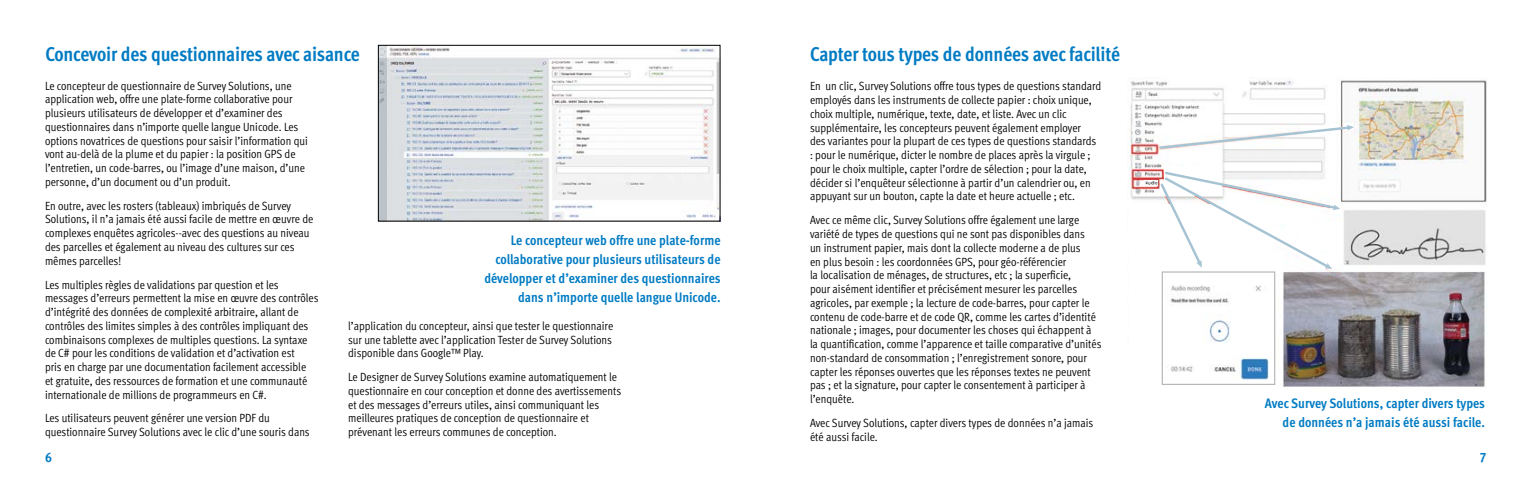
<style>
.page{position:relative;width:1530px;height:495px;background:#fff}
.page>*{position:absolute;margin:0;border:0;box-sizing:border-box;transform-origin:0 0}
.t1{font:20px "Meta Cond Bold LF";letter-spacing:-.01em;color:#007bc3}
.t2{font:13.75px/18.8px "Meta Cond Bold LF";color:#007bc3;text-align:right}
.t3{font:11.88px/13.8px "Meta Cond Normal LF";color:#000}
</style>
<div class="page">
<img style="left:380px;top:47px;width:338px;height:172px">
<div style="left:378px;top:45px;width:342px;height:176px;border:1px solid #000"></div>
<img style="left:1129px;top:80px;width:358px;height:307px">
<img style="left:1144px;top:180px;width:14px;height:6px">
<div style="left:1343px;top:124px;width:10px;height:7px;background:#fff"></div>
<div style="left:1130px;top:204px;width:144px;height:147px;background:#fff"></div>
<div style="left:1164px;top:167px;width:57px;height:28px;background:#fff"></div>
<img style="left:1164px;top:285px;width:104px;height:95px">
<div style="left:1162px;top:271px;width:113px;height:114px;border:1px solid #b6b8ba"></div>
<svg style="left:1159px;top:125px;width:195px;height:24px"></svg>
<svg style="left:1160px;top:172px;width:180px;height:99px"></svg>
<h1 class="t1" style="left:46px;top:42px;width:316px">Concevoir des questionnaires avec aisance</h1>
<p class="t3" style="left:45px;top:78px;width:264px">Le concepteur de questionnaire de Survey Solutions, une application web, offre une plate-forme collaborative pour plusieurs utilisateurs de développer et d’examiner des questionnaires dans n’importe quelle langue Unicode. Les options novatrices de questions pour saisir l’information qui vont au-delà de la plume et du papier : la position GPS de l’entretien, un code-barres, ou l’image d’une maison, d’une personne, d’un document ou d’un produit.</p>
<p class="t3" style="left:45px;top:199px;width:270px">En outre, avec les rosters (tableaux) imbriqués de Survey Solutions, il n’a jamais été aussi facile de mettre en œuvre de complexes enquêtes agricoles--avec des questions au niveau des parcelles et également au niveau des cultures sur ces mêmes parcelles!</p>
<p class="t3" style="left:45px;top:277px;width:275px">Les multiples règles de validations par question et les messages d’erreurs permettent la mise en œuvre des contrôles d’intégrité des données de complexité arbitraire, allant de contrôles des limites simples à des contrôles impliquant des combinaisons complexes de multiples questions. La syntaxe de C# pour les conditions de validation et d’activation est<br>pris en charge par une documentation facilement accessible<br>et gratuite, des ressources de formation et une communauté internationale de millions de programmeurs en C#.</p>
<p class="t3" style="left:45px;top:411px;width:266px">Les utilisateurs peuvent générer une version PDF du questionnaire Survey Solutions avec le clic d’une souris dans</p>
<p class="t2" style="left:484px;top:231px;width:238px">Le concepteur web offre une plate-forme collaborative pour plusieurs utilisateurs de développer et d’examiner des questionnaires dans n’importe quelle langue Unicode.</p>
<p class="t3" style="left:348px;top:319px;width:267px;text-align:justify">l’application du concepteur, ainsi que tester le questionnaire sur une tablette avec l’application Tester de Survey Solutions disponible dans Google™ Play.</p>
<p class="t3" style="left:348px;top:370px;width:275px">Le Designer de Survey Solutions examine automatiquement le questionnaire en cour conception et donne des avertissements et des messages d’erreurs utiles, ainsi communiquant les meilleures pratiques de conception de questionnaire et prévenant les erreurs communes de conception.</p>
<h1 class="t1" style="left:810px;top:42px;width:312px">Capter tous types de données avec facilité</h1>
<p class="t3" style="left:810px;top:79px;width:293px">En un clic, Survey Solutions offre tous types de questions standard employés dans les instruments de collecte papier : choix unique, choix multiple, numérique, texte, date, et liste. Avec un clic supplémentaire, les concepteurs peuvent également employer<br>des variantes pour la plupart de ces types de questions standards : pour le numérique, dicter le nombre de places après la virgule ; pour le choix multiple, capter l’ordre de sélection ; pour la date, décider si l’enquêteur sélectionne à partir d’un calendrier ou, en appuyant sur un bouton, capte la date et heure actuelle ; etc.</p>
<p class="t3" style="left:810px;top:213px;width:293px">Avec ce même clic, Survey Solutions offre également une large variété de types de questions qui ne sont pas disponibles dans<br>un instrument papier, mais dont la collecte moderne a de plus<br>en plus besoin : les coordonnées GPS, pour géo-référencier<br>la localisation de ménages, de structures, etc ; la superficie,<br>pour aisément identifier et précisément mesurer les parcelles agricoles, par exemple ; la lecture de code-barres, pour capter le contenu de code-barre et de code QR, comme les cartes d’identité nationale ; images, pour documenter les choses qui échappent à la quantification, comme l’apparence et taille comparative d’unités non-standard de consommation ; l’enregistrement sonore, pour capter les réponses ouvertes que les réponses textes ne peuvent pas ; et la signature, pour capter le consentement à participer à l’enquête.</p>
<p class="t3" style="left:810px;top:416px;width:285px;line-height:14.4px">Avec Survey Solutions, capter divers types de données n’a jamais été aussi facile.</p>
<p class="t2" style="left:1265px;top:394px;width:222px">Avec Survey Solutions, capter divers types de données n’a jamais été aussi facile.</p>
<p class="t2" style="left:45px;top:448px;width:8px">6</p>
<p class="t2" style="left:1480px;top:448px;width:8px">7</p>
</div>
